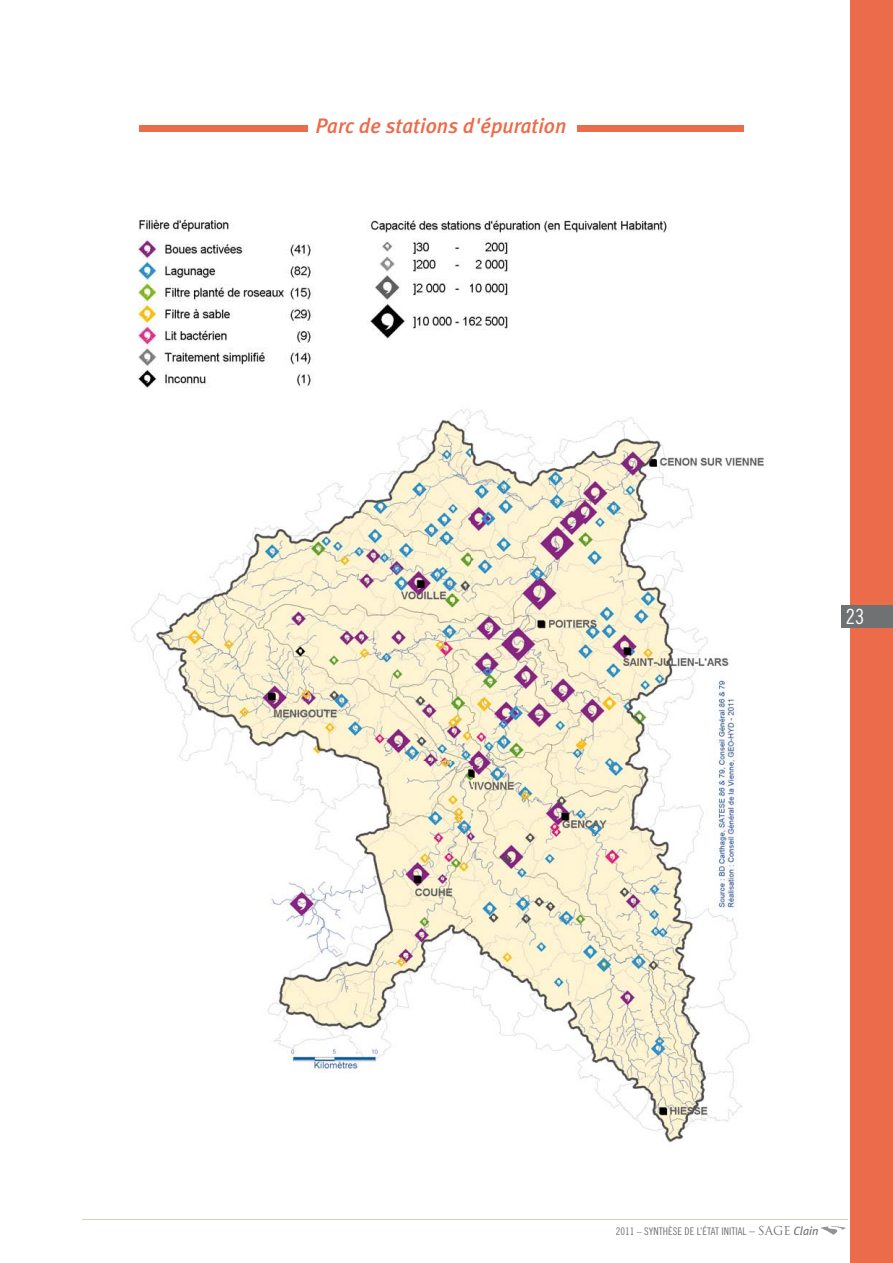
<style>
.page{position:relative;width:893px;height:1263px;background:#fff}
.page>*{position:absolute;margin:0;border:0;box-sizing:border-box;transform-origin:0 0}
.t1{font:italic 500 21px "Meta Plus";color:#eb6b4a}
.t2{font:21px "Trade Gothic Cond Eighteen";color:#fff}
.t3{font:10.5px "Trade Gothic Cond Eighteen";color:#707172}
.s1{font-size:12px}
.s2{font-family:"Trajan Pro";font-size:12px}
.s3{font-family:"Meta Plus";font-style:italic;font-size:12px}
</style>
<div class="page">
<img style="left:139px;top:216px;width:528px;height:171px">
<div style="left:139px;top:125px;width:169px;height:6px;background:#eb6b4a"></div>
<div style="left:577px;top:125px;width:166px;height:6px;background:#eb6b4a"></div>
<img style="left:131px;top:408px;width:633px;height:735px">
<div style="left:850px;top:0;width:43px;height:1263px;background:#eb6b4a"></div>
<div style="left:842px;top:605px;width:51px;height:23px;background:#707172"></div>
<hr style="left:82px;top:1220px;width:765px;height:1px;background:#d6d1b5">
<svg style="left:820px;top:1226px;width:26px;height:9px"></svg>
<h1 class="t1" style="left:315px;top:113px;width:253px">Parc de stations d'épuration</h1>
<h1 class="t2" style="left:846px;top:604px;width:20px">23</h1>
<p class="t3" style="left:616px;top:1225px;width:205px">2011 – SYNTHÈSE DE L’ÉTAT INITIAL <span class="s1">–</span> <span class="s2">SAGE</span> <span class="s3">Clain</span></p>
</div>
